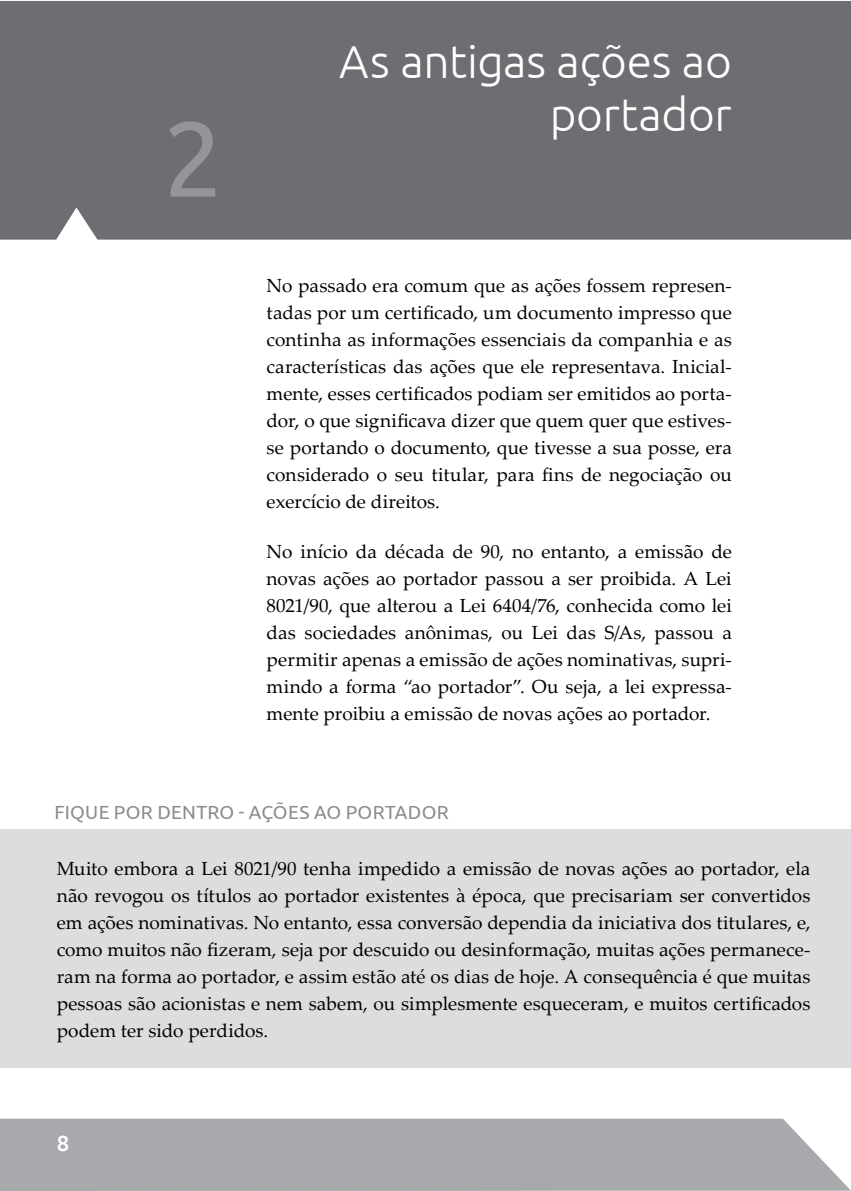
<style>
.page{position:relative;width:851px;height:1191px;background:#fff}
.page>*{position:absolute;margin:0;border:0;box-sizing:border-box;transform-origin:0 0}
.t1{font:106px "Ubuntu";color:#939598}
.t2{font:300 46px/53px "Ubuntu";letter-spacing:-.005em;color:#fff;text-align:right}
.t3{font:500 22px "Ubuntu";color:#fff}
.t4{font:19px/27px "Palatino Linotype";letter-spacing:.005em;color:#000;text-align:justify}
.t5{font:19px "Ubuntu";letter-spacing:.015em;color:#8a8c8e}
</style>
<div class="page">
<div style="left:0;top:1118px;width:850px;height:73px;background:#a7a9ac"></div>
<div style="left:0;top:1px;width:850px;height:239px;background:#6d6e71"></div>
<div style="left:0;top:829px;width:850px;height:238px;background:#dcddde"></div>
<h1 class="t1" style="left:163px;top:95px;width:61px">2</h1>
<h2 class="t2" style="left:339px;top:34px;width:394px">As antigas ações ao portador</h2>
<p class="t4" style="left:266px;top:271px;width:466px">No passado era comum que as ações fossem represen&shy;tadas por um certificado, um documento impresso que continha as informações essenciais da companhia e as características das ações que ele representava. Inicial&shy;mente, esses certificados podiam ser emitidos ao porta&shy;dor, o que significava dizer que quem quer que estives&shy;se portando o documento, que tivesse a sua posse, era considerado o seu titular, para fins de negociação ou exercício de direitos.</p>
<p class="t4" style="left:266px;top:537px;width:466px">No início da década de 90, no entanto, a emissão de novas ações ao portador passou a ser proibida. A Lei 8021/90, que alterou a Lei 6404/76, conhecida como lei das sociedades anônimas, ou Lei das S/As, passou a permitir apenas a emissão de ações nominativas, supri&shy;mindo a forma “ao portador”. Ou seja, a lei expressa&shy;mente proibiu a emissão de novas ações ao portador.</p>
<p class="t5" style="left:54px;top:800px;width:396px">FIQUE POR DENTRO - AÇÕES AO PORTADOR</p>
<p class="t4" style="left:57px;top:854px;width:755px">Muito embora a Lei 8021/90 tenha impedido a emissão de novas ações ao portador, ela não revogou os títulos ao portador existentes à época, que precisariam ser convertidos em ações nominativas. No entanto, essa conversão dependia da iniciativa dos titulares, e, como muitos não fizeram, seja por descuido ou desinformação, muitas ações permanece&shy;ram na forma ao portador, e assim estão até os dias de hoje. A consequência é que muitas pessoas são acionistas e nem sabem, ou simplesmente esqueceram, e muitos certificados podem ter sido perdidos.</p>
<p class="t3" style="left:57px;top:1129px;width:14px">8</p>
</div>
